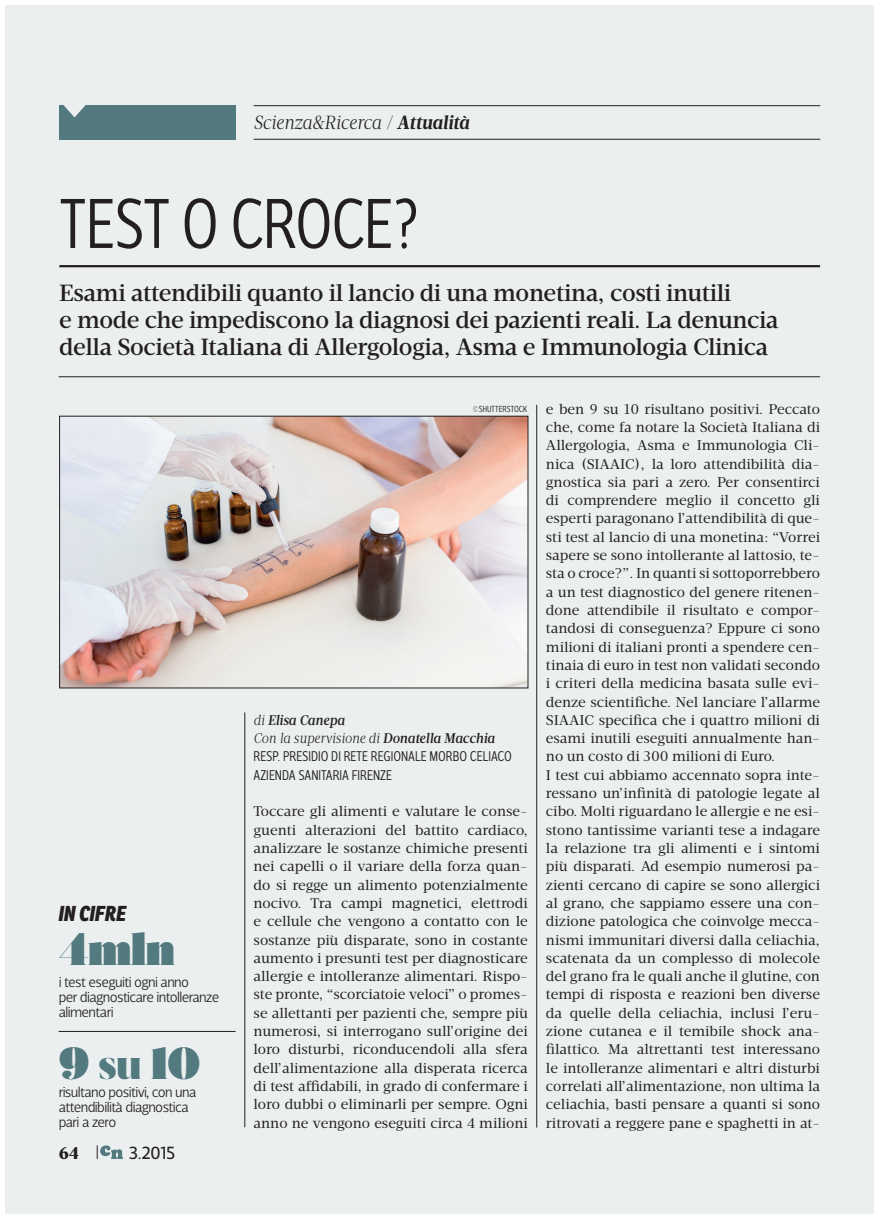
<style>
.page{position:relative;width:879px;height:1219px;background:#fff}
.page>*{position:absolute;margin:0;border:0;box-sizing:border-box;transform-origin:0 0}
.t1{font:300 72px "Velino Sans Condensed";letter-spacing:-.02em;color:#231f20}
.t2{font:45px "Acta Poster";letter-spacing:-.01em;color:#537a7f}
.t3{font:500 24px/27px "Velino Text";letter-spacing:-.015em;color:#231f20}
.t4{font:italic 800 21px "Ronnia Cond";color:#231f20}
.t5{font:italic 300 19.5px "Velino Text";letter-spacing:-.005em;color:#231f20}
.t6{font:18px "Velino Sans";color:#231f20}
.t7{font:800 18px "Acta";color:#231f20}
.t8{font:300 14.7px/15px "Velino Sans";letter-spacing:-.04em;color:#231f20}
.t9{font:14.4px/18.3px "Velino Text";color:#231f20;text-align:justify}
.t10{font:300 14.4px/18.3px "Velino Sans Condensed";letter-spacing:-.005em;color:#231f20}
.t11{font:300 9px "Velino Sans Condensed";letter-spacing:.005em;color:#231f20}
.s1{font-weight:700}
.s2{font-size:30px}
.s3{font-family:"Velino Text";font-style:italic}
.s4{font-family:"Velino Text";font-weight:500;font-style:italic}
</style>
<div class="page">
<div style="left:5px;top:5px;width:868px;height:1208px;background:#ebeff0"></div>
<hr style="left:253px;top:105px;width:567px;height:1px;background:#231f20">
<hr style="left:253px;top:139px;width:567px;height:1px;background:#231f20">
<svg style="left:97px;top:1145px;width:26px;height:14px"></svg>
<div style="left:59px;top:105px;width:176px;height:34px;background:#537a7f"></div>
<svg style="left:63px;top:105px;width:23px;height:12px"></svg>
<hr style="left:59px;top:265px;width:760px;height:2px;background:#231f20">
<hr style="left:59px;top:376px;width:760px;height:1px;background:#231f20">
<hr style="left:244px;top:712px;width:1px;height:415px;background:#231f20">
<hr style="left:536px;top:405px;width:1px;height:722px;background:#231f20">
<hr style="left:59px;top:1031px;width:176px;height:1px;background:#231f20">
<img style="left:61px;top:418px;width:465px;height:268px">
<div style="left:59px;top:416px;width:469px;height:272px;border:1px solid #231f20"></div>
<p class="t5" style="left:253px;top:111px;width:217px">Scienza&amp;Ricerca / <span class="s1">Attualità</span></p>
<p class="t1" style="left:59px;top:181px;width:361px">TEST O CROCE?</p>
<p class="t3" style="left:59px;top:280px;width:721px">Esami attendibili quanto il lancio di una monetina, costi inutili<br>e mode che impediscono la diagnosi dei pazienti reali. La denuncia della Società Italiana di Allergologia, Asma e Immunologia Clinica</p>
<p class="t4" style="left:59px;top:899px;width:69px">IN CIFRE</p>
<p class="t2" style="left:59px;top:921px;width:118px">4mln</p>
<p class="t8" style="left:59px;top:975px;width:162px">i test eseguiti ogni anno<br>per diagnosticare intolleranze alimentari</p>
<p class="t2" style="left:59px;top:1035px;width:143px">9 <span class="s2">su</span> 10</p>
<p class="t8" style="left:59px;top:1084px;width:139px">risultano positivi, con una attendibilità diagnostica pari a zero</p>
<p class="t7" style="left:59px;top:1141px;width:22px">64</p>
<p class="t6" style="left:129px;top:1142px;width:48px">3.2015</p>
<p class="t11" style="left:473px;top:403px;width:56px">©SHUTTERSTOCK</p>
<p class="t10" style="left:253px;top:711px;width:252px"><span class="s3">di</span> <span class="s4">Elisa Canepa<br></span><span class="s3">Con la supervisione di</span> <span class="s4">Donatella Macchia<br></span>RESP. PRESIDIO DI RETE REGIONALE MORBO CELIACO<br>AZIENDA SANITARIA FIRENZE</p>
<p class="t9" style="left:253px;top:802px;width:276px">Toccare gli alimenti e valutare le conse&shy;guenti alterazioni del battito cardiaco, analizzare le sostanze chimiche presenti nei capelli o il variare della forza quan&shy;do si regge un alimento potenzialmente nocivo. Tra campi magnetici, elettrodi e cellule che vengono a contatto con le sostanze più disparate, sono in costante aumento i presunti test per diagnosticare allergie e intolleranze alimentari. Rispo&shy;ste pronte, “scorciatoie veloci” o promes&shy;se allettanti per pazienti che, sempre più numerosi, si interrogano sull’origine dei loro disturbi, riconducendoli alla sfera dell’alimentazione alla disperata ricerca di test affidabili, in grado di confermare i loro dubbi o eliminarli per sempre. Ogni anno ne vengono eseguiti circa 4 milioni</p>
<p class="t9" style="left:546px;top:400px;width:275px;text-align:left">e ben 9 su 10 risultano positivi. Peccato che, come fa notare la Società Italiana di Allergologia, Asma e Immunologia Cli&shy;nica (SIAAIC), la loro attendibilità dia&shy;gnostica sia pari a zero. Per consentirci di comprendere meglio il concetto gli esperti paragonano l’attendibilità di que&shy;sti test al lancio di una monetina: “Vorrei sapere se sono intollerante al lattosio, te&shy;sta o croce?”. In quanti si sottoporrebbero a un test diagnostico del genere ritenen&shy;done attendibile il risultato e compor&shy;tandosi di conseguenza? Eppure ci sono milioni di italiani pronti a spendere cen&shy;tinaia di euro in test non validati secondo i criteri della medicina basata sulle evi&shy;denze scientifiche. Nel lanciare l’allarme SIAAIC specifica che i quattro milioni di esami inutili eseguiti annualmente han&shy;no un costo di 300 milioni di Euro.<br>I test cui abbiamo accennato sopra inte&shy;ressano un’infinità di patologie legate al cibo. Molti riguardano le allergie e ne esi&shy;stono tantissime varianti tese a indagare la relazione tra gli alimenti e i sintomi più disparati. Ad esempio numerosi pa&shy;zienti cercano di capire se sono allergici al grano, che sappiamo essere una con&shy;dizione patologica che coinvolge mecca&shy;nismi immunitari diversi dalla celiachia, scatenata da un complesso di molecole del grano fra le quali anche il glutine, con tempi di risposta e reazioni ben diverse da quelle della celiachia, inclusi l’eru&shy;zione cutanea e il temibile shock ana&shy;filattico. Ma altrettanti test interessano le intolleranze alimentari e altri disturbi correlati all’alimentazione, non ultima la celiachia, basti pensare a quanti si sono ritrovati a reggere pane e spaghetti in at-</p>
</div>
